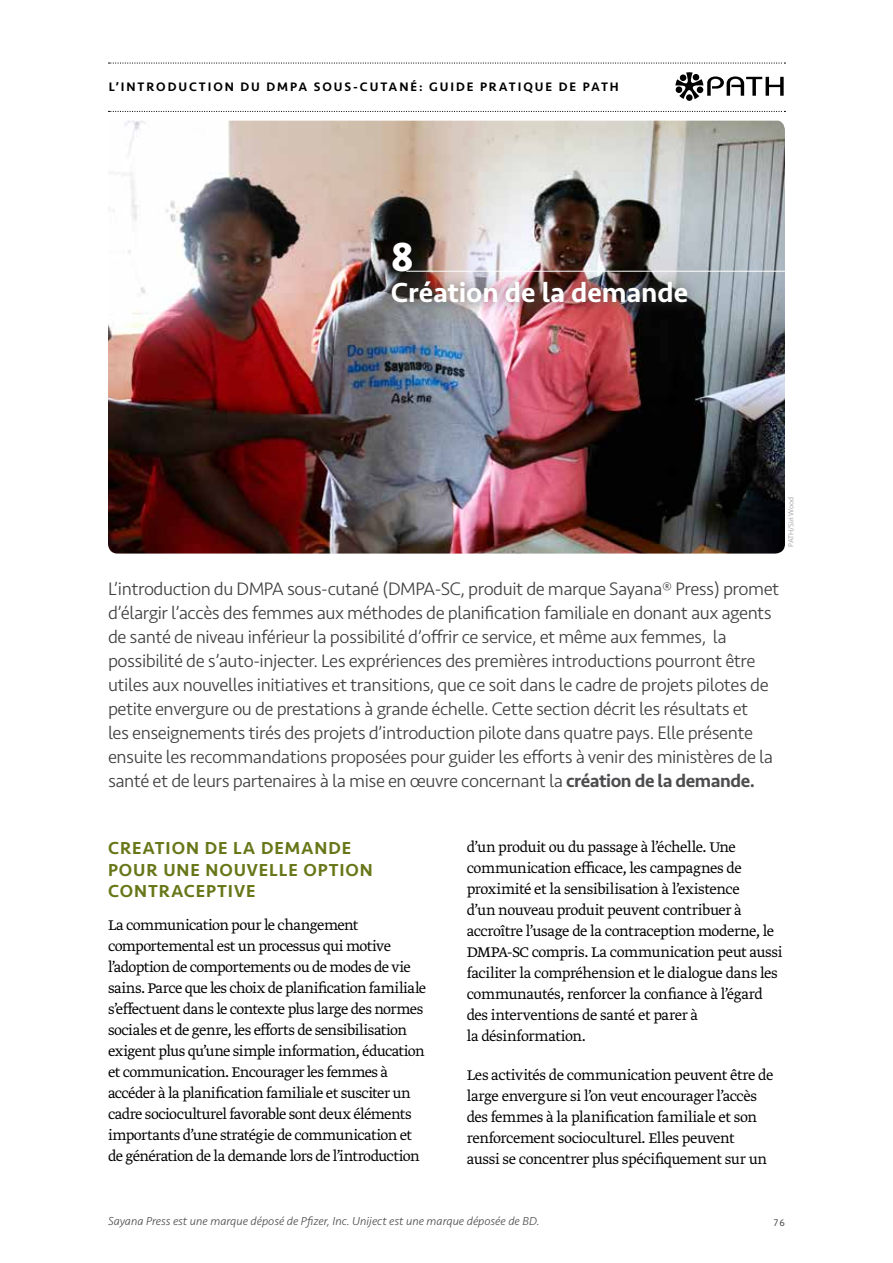
<style>
.page{position:relative;width:893px;height:1263px;background:#fff}
.page>*{position:absolute;margin:0;border:0;box-sizing:border-box;transform-origin:0 0}
.t1{font:700 42px "Seravek";color:#fff}
.t2{font:500 28.5px "Seravek";color:#fff}
.t3{font:300 18.75px/24px "Seravek";letter-spacing:-.025em;color:#414042}
.t4{font:500 18px/21.6px "Seravek";letter-spacing:.05em;color:#677718}
.t5{font:300 16.5px/21px "Greta Text Pro";letter-spacing:-.025em;color:#000}
.t6{font:500 12.75px "Seravek";letter-spacing:.15em;color:#000}
.t7{font:italic 300 12px "Seravek";color:#4d4d4f}
.t8{font:10.05px "Seravek";color:#4d4d4f}
.t9{font:300 7.5px "Seravek";color:#939498}
.s1{font-weight:500;color:#4d4d4f}
</style>
<div class="page">
<img style="left:108px;top:121px;width:677px;height:433px">
<div style="left:380px;top:270px;width:319px;height:45px;background:#4d4d4f;opacity:.75"></div>
<hr style="left:406px;top:271px;width:459px;height:1px;background:#fff">
<svg style="left:675px;top:72px;width:109px;height:27px"></svg>
<svg style="left:109px;top:62px;width:676px;height:2px"></svg>
<svg style="left:109px;top:111px;width:676px;height:1px"></svg>
<p class="t6" style="left:109px;top:78px;width:511px">L’INTRODUCTION DU DMPA SOUS-CUTANÉ: GUIDE PRATIQUE DE PATH</p>
<h1 class="t1" style="left:391px;top:231px;width:25px">8</h1>
<h2 class="t2" style="left:391px;top:275px;width:299px">Création de la demande</h2>
<p class="t9" style="left:787px;top:547px;width:51px;rotate:-90deg">PATH/Siri Wood</p>
<p class="t3" style="left:108px;top:577px;width:673px">L’introduction du DMPA sous-cutané (DMPA-SC, produit de marque Sayana® Press) promet d’élargir l’accès des femmes aux méthodes de planification familiale en donant aux agents de santé de niveau inférieur la possibilité d’offrir ce service, et même aux femmes, la possibilité de s’auto-injecter. Les exprériences des premières introductions pourront être utiles aux nouvelles initiatives et transitions, que ce soit dans le cadre de projets pilotes de petite envergure ou de prestations à grande échelle. Cette section décrit les résultats et<br>les enseignements tirés des projets d’introduction pilote dans quatre pays. Elle présente ensuite les recommandations proposées pour guider les efforts à venir des ministères de la santé et de leurs partenaires à la mise en œuvre concernant la <span class="s1">création de la demande.</span></p>
<p class="t4" style="left:108px;top:837px;width:266px">CREATION DE LA DEMANDE<br>POUR UNE NOUVELLE OPTION<br>CONTRACEPTIVE</p>
<p class="t5" style="left:108px;top:915px;width:320px">La communication pour le changement comportemental est un processus qui motive l’adoption de comportements ou de modes de vie sains. Parce que les choix de planification familiale s’effectuent dans le contexte plus large des normes sociales et de genre, les efforts de sensibilisation exigent plus qu’une simple information, éducation et communication. Encourager les femmes à accéder à la planification familiale et susciter un cadre socioculturel favorable sont deux éléments importants d’une stratégie de communication et de génération de la demande lors de l’introduction</p>
<p class="t5" style="left:467px;top:838px;width:317px">d’un produit ou du passage à l’échelle. Une communication efficace, les campagnes de proximité et la sensibilisation à l’existence<br>d’un nouveau produit peuvent contribuer à accroître l’usage de la contraception moderne, le DMPA-SC compris. La communication peut aussi faciliter la compréhension et le dialogue dans les communautés, renforcer la confiance à l’égard des interventions de santé et parer à<br>la désinformation.</p>
<p class="t5" style="left:467px;top:1066px;width:308px">Les activités de communication peuvent être de large envergure si l’on veut encourager l’accès des femmes à la planification familiale et son renforcement socioculturel. Elles peuvent<br>aussi se concentrer plus spécifiquement sur un</p>
<p class="t7" style="left:108px;top:1213px;width:433px">Sayana Press est une marque déposé de Pfizer, Inc. Uniject est une marque déposée de BD.</p>
<p class="t8" style="left:774px;top:1216px;width:13px">76</p>
</div>
